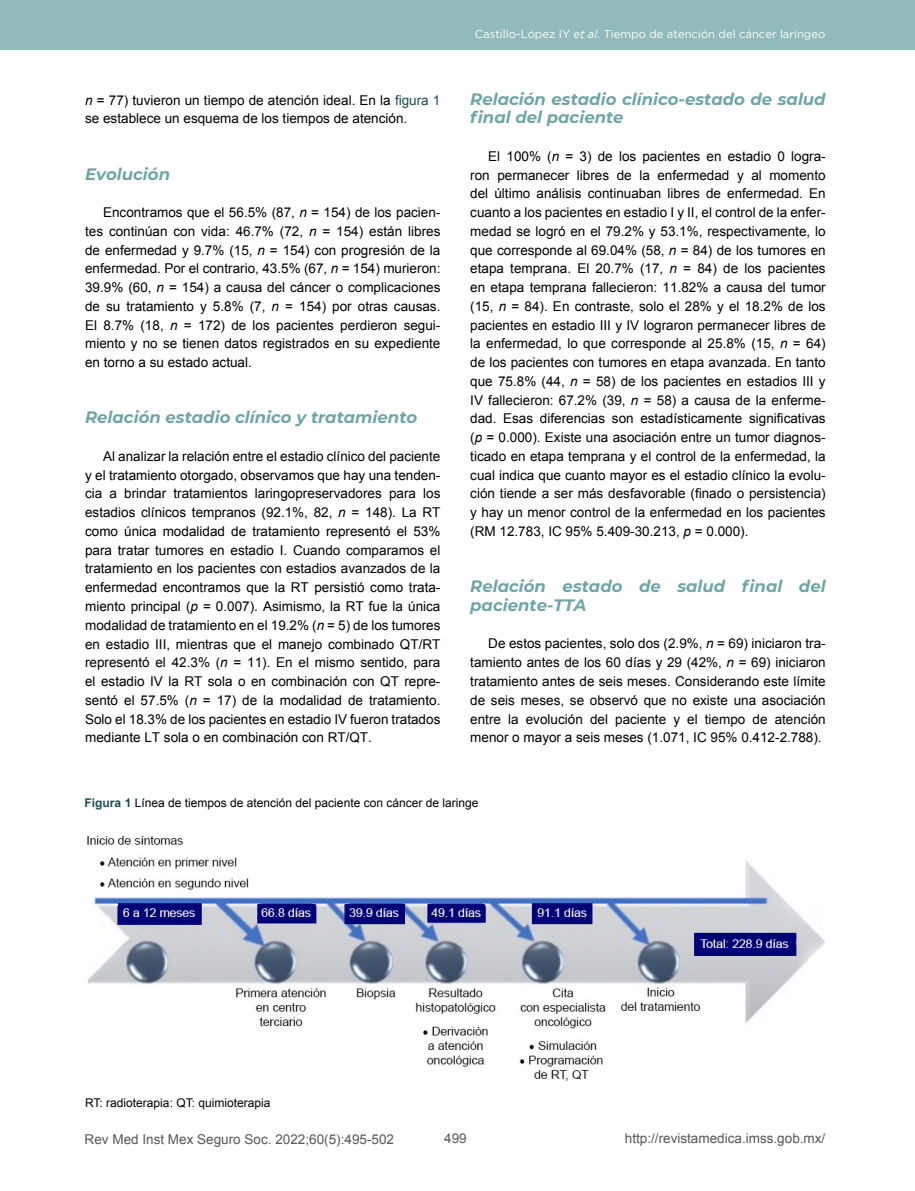
<style>
.page{position:relative;width:915px;height:1191px;background:#fff}
.page>*{position:absolute;margin:0;border:0;box-sizing:border-box;transform-origin:0 0}
.t1{font:italic 700 16.5px/18.8px "Montserrat";color:#6fa5a5}
.t2{font:13.5px/18.8px "Arial";color:#000;text-align:justify}
.t3{font:13.5px "Arial";color:#575756}
.t4{font:12px "Arial";color:#000}
.t5{font:11.25px "Gotham";color:#fff}
.s1{font-style:italic}
.s2{color:#1b4e4e}
.s3{font-weight:700;color:#1b4e4e}
</style>
<div class="page">
<div style="left:0;top:0;width:914px;height:50px;background:#91baba"></div>
<img style="left:87px;top:836px;width:738px;height:244px">
<p class="t2" style="left:85px;top:91px;width:357px"><span class="s1">n</span> = 77) tuvieron un tiempo de atención ideal. En la <span class="s2">figura 1 </span>se establece un esquema de los tiempos de atención.</p>
<p class="t1" style="left:85px;top:163px;width:86px">Evolución</p>
<p class="t2" style="left:85px;top:203px;width:357px;text-indent:18px">Encontramos que el 56.5% (87, <span class="s1">n</span> = 154) de los pacien&shy;tes continúan con vida: 46.7% (72, <span class="s1">n</span> = 154) están libres de enfermedad y 9.7% (15, <span class="s1">n</span> = 154) con progresión de la enfermedad. Por el contrario, 43.5% (67, <span class="s1">n</span> = 154) murieron:<br>39.9% (60, <span class="s1">n</span> = 154) a causa del cáncer o complicaciones de su tratamiento y 5.8% (7, <span class="s1">n</span> = 154) por otras causas.<br>El 8.7% (18, <span class="s1">n</span> = 172) de los pacientes perdieron segui&shy;miento y no se tienen datos registrados en su expediente en torno a su estado actual.</p>
<p class="t1" style="left:85px;top:407px;width:333px">Relación estadio clínico y tratamiento</p>
<p class="t2" style="left:85px;top:447px;width:357px;text-indent:18px">Al analizar la relación entre el estadio clínico del paciente y el tratamiento otorgado, observamos que hay una tenden&shy;cia a brindar tratamientos laringopreservadores para los estadios clínicos tempranos (92.1%, 82, <span class="s1">n</span> = 148). La RT como única modalidad de tratamiento representó el 53% para tratar tumores en estadio I. Cuando comparamos el tratamiento en los pacientes con estadios avanzados de la enfermedad encontramos que la RT persistió como trata&shy;miento principal (<span class="s1">p</span> = 0.007). Asimismo, la RT fue la única modalidad de tratamiento en el 19.2% (<span class="s1">n</span> = 5) de los tumores en estadio III, mientras que el manejo combinado QT/RT representó el 42.3% (<span class="s1">n</span> = 11). En el mismo sentido, para el estadio IV la RT sola o en combinación con QT repre&shy;sentó el 57.5% (<span class="s1">n</span> = 17) de la modalidad de tratamiento.<br>Solo el 18.3% de los pacientes en estadio IV fueron tratados mediante LT sola o en combinación con RT/QT.</p>
<p class="t5" style="left:475px;top:28px;width:352px">Castillo-López IY <span class="s1">et al.</span> Tiempo de atención del cáncer laríngeo</p>
<p class="t1" style="left:470px;top:88px;width:357px">Relación estadio clínico-estado de salud final del paciente</p>
<p class="t2" style="left:470px;top:147px;width:357px;text-indent:18px">El 100% (<span class="s1">n</span> = 3) de los pacientes en estadio 0 logra&shy;ron permanecer libres de la enfermedad y al momento del último análisis continuaban libres de enfermedad. En cuanto a los pacientes en estadio I y II, el control de la enfer&shy;medad se logró en el 79.2% y 53.1%, respectivamente, lo que corresponde al 69.04% (58, <span class="s1">n</span> = 84) de los tumores en etapa temprana. El 20.7% (17, <span class="s1">n</span> = 84) de los pacientes en etapa temprana fallecieron: 11.82% a causa del tumor (15, <span class="s1">n</span> = 84). En contraste, solo el 28% y el 18.2% de los pacientes en estadio III y IV lograron permanecer libres de la enfermedad, lo que corresponde al 25.8% (15, <span class="s1">n</span> = 64) de los pacientes con tumores en etapa avanzada. En tanto que 75.8% (44, <span class="s1">n</span> = 58) de los pacientes en estadios III y IV fallecieron: 67.2% (39, <span class="s1">n</span> = 58) a causa de la enferme&shy;dad. Esas diferencias son estadísticamente significativas (<span class="s1">p</span> = 0.000). Existe una asociación entre un tumor diagnos&shy;ticado en etapa temprana y el control de la enfermedad, la cual indica que cuanto mayor es el estadio clínico la evolu&shy;ción tiende a ser más desfavorable (finado o persistencia) y hay un menor control de la enfermedad en los pacientes (RM 12.783, IC 95% 5.409-30.213, <span class="s1">p</span> = 0.000).</p>
<p class="t1" style="left:470px;top:576px;width:357px">Relación estado de salud final del paciente-TTA</p>
<p class="t2" style="left:470px;top:634px;width:357px;text-indent:18px">De estos pacientes, solo dos (2.9%, <span class="s1">n</span> = 69) iniciaron tra&shy;tamiento antes de los 60 días y 29 (42%, <span class="s1">n</span> = 69) iniciaron tratamiento antes de seis meses. Considerando este límite de seis meses, se observó que no existe una asociación entre la evolución del paciente y el tiempo de atención menor o mayor a seis meses (1.071, IC 95% 0.412-2.788).</p>
<p class="t4" style="left:85px;top:795px;width:395px"><span class="s3">Figura 1</span> Línea de tiempos de atención del paciente con cáncer de laringe</p>
<p class="t4" style="left:85px;top:1095px;width:187px">RT: radioterapia: QT: quimioterapia</p>
<p class="t3" style="left:85px;top:1130px;width:311px">Rev Med Inst Mex Seguro Soc. 2022;60(5):495-502</p>
<p class="t3" style="left:444px;top:1129px;width:24px">499</p>
<p class="t3" style="left:624px;top:1129px;width:202px">http://revistamedica.imss.gob.mx/</p>
</div>
